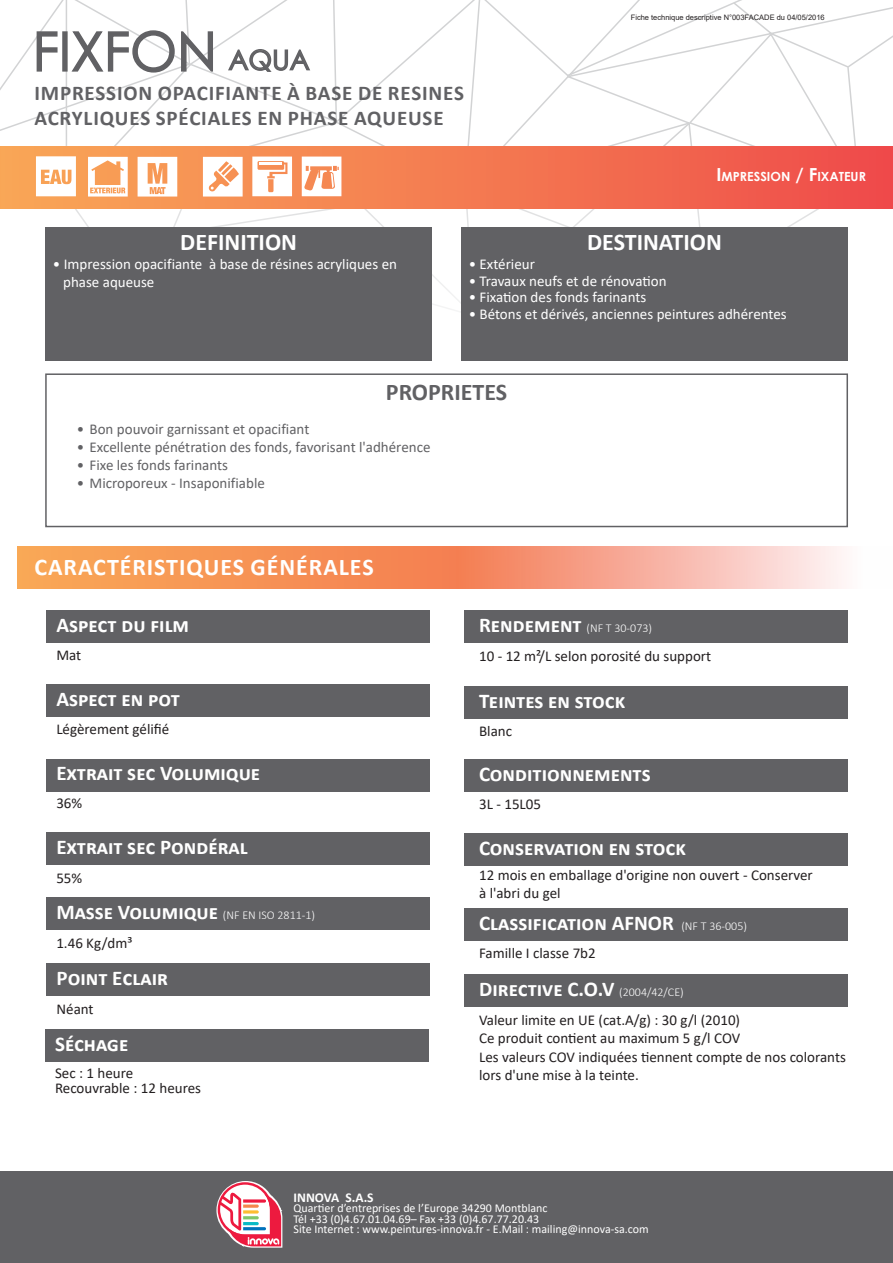
<style>
.page{position:relative;width:893px;height:1263px;background:#fff}
.page>*{position:absolute;margin:0;border:0;box-sizing:border-box;transform-origin:0 0}
.t1{font:54px "Century Gothic";color:#616164}
.t2{font:27px "Century Gothic";color:#616164}
.t3{font:700 24px "Calibri";letter-spacing:.03em;color:#fff}
.t4{font:700 24px "Calibri";color:#fff}
.t5{font:700 24px "Calibri";color:#616164}
.t6{font:700 21px "Calibri";color:#fff}
.t7{font:700 21px/25.2px "Calibri";letter-spacing:.04em;color:#616164}
.t8{font:15px/18px "Calibri";color:#231f20}
.t9{font:15px/18px "Calibri";color:#fff}
.t10{font:15px "Calibri";color:#616164}
.t11{font:700 13.5px "Calibri";color:#fff}
.t12{font:700 12.6px "Century Gothic";color:#fff}
.t13{font:12px/10.5px "Calibri";color:#fff}
.t14{font:300 12px "Calibri";color:#fff}
.t15{font:7.5px "Arial";color:#231f20}
.s1{font-size:18px}
.s2{font-weight:700;font-size:21px}
.s3{font-weight:300;font-size:12px}
</style>
<div class="page">
<svg style="left:66px;top:0;width:827px;height:312px"></svg>
<svg style="left:0;top:147px;width:893px;height:61px;background:#f47d51"></svg>
<svg style="left:464px;top:32px;width:397px;height:280px"></svg>
<div style="left:0;top:1171px;width:893px;height:92px;background:#616164"></div>
<div style="left:45px;top:227px;width:387px;height:134px;background:#616164"></div>
<div style="left:461px;top:227px;width:387px;height:134px;background:#616164"></div>
<div style="left:45px;top:373px;width:803px;height:154px;border:2px solid #616164"></div>
<svg style="left:17px;top:546px;width:825px;height:43px;background:#f7a278"></svg>
<div style="left:46px;top:610px;width:383px;height:33px;background:#616164"></div>
<div style="left:464px;top:610px;width:383px;height:33px;background:#616164"></div>
<div style="left:46px;top:684px;width:383px;height:33px;background:#616164"></div>
<div style="left:464px;top:686px;width:383px;height:33px;background:#616164"></div>
<div style="left:46px;top:758px;width:383px;height:33px;background:#616164"></div>
<div style="left:464px;top:759px;width:383px;height:33px;background:#616164"></div>
<div style="left:46px;top:832px;width:383px;height:33px;background:#616164"></div>
<div style="left:464px;top:833px;width:383px;height:33px;background:#616164"></div>
<div style="left:46px;top:897px;width:383px;height:33px;background:#616164"></div>
<div style="left:464px;top:908px;width:383px;height:32px;background:#616164"></div>
<div style="left:47px;top:963px;width:383px;height:33px;background:#616164"></div>
<div style="left:45px;top:1029px;width:383px;height:33px;background:#616164"></div>
<div style="left:464px;top:974px;width:383px;height:33px;background:#616164"></div>
<svg style="left:216px;top:1181px;width:67px;height:67px"></svg>
<svg style="left:0;top:0;width:341px;height:199px"></svg>
<h1 class="t1" style="left:33px;top:14px;width:186px">FIXFON</h1>
<h2 class="t2" style="left:229px;top:41px;width:83px">AQUA</h2>
<h3 class="t7" style="left:34px;top:80px;width:431px">IMPRESSION OPACIFIANTE À BASE DE RESINES<br>ACRYLIQUES SPÉCIALES EN PHASE AQUEUSE</h3>
<p class="t15" style="left:631px;top:13px;width:195px">Fiche technique descriptive N°003FACADE du 04/05/2016</p>
<p class="t12" style="left:716px;top:167px;width:151px"><span class="s1">I</span>MPRESSION <span class="s1">/ F</span>IXATEUR</p>
<h3 class="t4" style="left:180px;top:225px;width:118px">DEFINITION</h3>
<h3 class="t4" style="left:587px;top:225px;width:136px">DESTINATION</h3>
<p class="t9" style="left:63px;top:255px;width:335px;text-indent:-10px">• Impression opacifiante à base de résines acryliques en phase aqueuse</p>
<p class="t9" style="left:469px;top:255px;width:68px">• Extérieur</p>
<p class="t9" style="left:469px;top:271px;width:199px">• Travaux neufs et de rénovation</p>
<p class="t9" style="left:469px;top:288px;width:179px">• Fixation des fonds farinants</p>
<p class="t9" style="left:469px;top:304px;width:320px">• Bétons et dérivés, anciennes peintures adhérentes</p>
<h3 class="t5" style="left:386px;top:375px;width:123px">PROPRIETES</h3>
<p class="t10" style="left:77px;top:419px;width:234px">• Bon pouvoir garnissant et opacifiant</p>
<p class="t10" style="left:77px;top:437px;width:355px">• Excellente pénétration des fonds, favorisant l'adhérence</p>
<p class="t10" style="left:77px;top:455px;width:153px">• Fixe les fonds farinants</p>
<p class="t10" style="left:77px;top:473px;width:190px">• Microporeux - Insaponifiable</p>
<h3 class="t3" style="left:34px;top:550px;width:341px">CARACTÉRISTIQUES GÉNÉRALES</h3>
<h3 class="t6" style="left:56px;top:610px;width:134px">Aspect du film</h3>
<p class="t14" style="left:479px;top:621px;width:174px"><span class="s2">Rendement</span> (NF T 30-073)</p>
<p class="t8" style="left:56px;top:645px;width:26px">Mat</p>
<p class="t8" style="left:479px;top:646px;width:234px">10 - 12 m²/L selon porosité du support</p>
<h3 class="t6" style="left:56px;top:684px;width:125px">Aspect en pot</h3>
<h3 class="t6" style="left:479px;top:686px;width:148px">Teintes en stock</h3>
<p class="t8" style="left:56px;top:720px;width:114px">Légèrement gélifié</p>
<p class="t8" style="left:479px;top:722px;width:34px">Blanc</p>
<h3 class="t6" style="left:56px;top:759px;width:205px">Extrait sec Volumique</h3>
<h3 class="t6" style="left:479px;top:759px;width:173px">Conditionnements</h3>
<p class="t8" style="left:56px;top:793px;width:27px">36%</p>
<p class="t8" style="left:479px;top:794px;width:63px">3L - 15L05</p>
<h3 class="t6" style="left:56px;top:832px;width:193px">Extrait sec Pondéral</h3>
<h3 class="t6" style="left:479px;top:833px;width:208px">Conservation en stock</h3>
<p class="t8" style="left:56px;top:868px;width:27px">55%</p>
<p class="t8" style="left:479px;top:866px;width:335px">12 mois en emballage d'origine non ouvert - Conserver à l'abri du gel</p>
<p class="t14" style="left:56px;top:908px;width:260px"><span class="s2">Masse Volumique</span> (NF EN ISO 2811-1)</p>
<p class="t8" style="left:56px;top:933px;width:78px">1.46 Kg/dm³</p>
<h3 class="t6" style="left:57px;top:963px;width:113px">Point Eclair</h3>
<p class="t8" style="left:57px;top:999px;width:39px">Néant</p>
<h3 class="t6" style="left:55px;top:1029px;width:75px">Séchage</h3>
<p class="t8" style="left:55px;top:1065px;width:148px;line-height:15px">Sec : 1 heure<br>Recouvrable : 12 heures</p>
<h3 class="t6" style="left:479px;top:908px;width:269px">Classification AFNOR <span class="s3">(NF T 36-005)</span></h3>
<p class="t8" style="left:479px;top:944px;width:118px">Famille I classe 7b2</p>
<h3 class="t6" style="left:479px;top:974px;width:206px">Directive C.O.V <span class="s3">(2004/42/CE)</span></h3>
<p class="t8" style="left:479px;top:1011px;width:368px">Valeur limite en UE (cat.A/g) : 30 g/l (2010)<br>Ce produit contient au maximum 5 g/l COV<br>Les valeurs COV indiquées tiennent compte de nos colorants lors d'une mise à la teinte.</p>
<p class="t11" style="left:293px;top:1188px;width:82px">INNOVA S.A.S</p>
<p class="t13" style="left:293px;top:1203px;width:357px">Quartier d’entreprises de l’Europe 34290 Montblanc<br>Tél +33 (0)4.67.01.04.69– Fax +33 (0)4.67.77.20.43<br>Site Internet : www.peintures-innova.fr - E.Mail : mailing@innova-sa.com</p>
</div>
